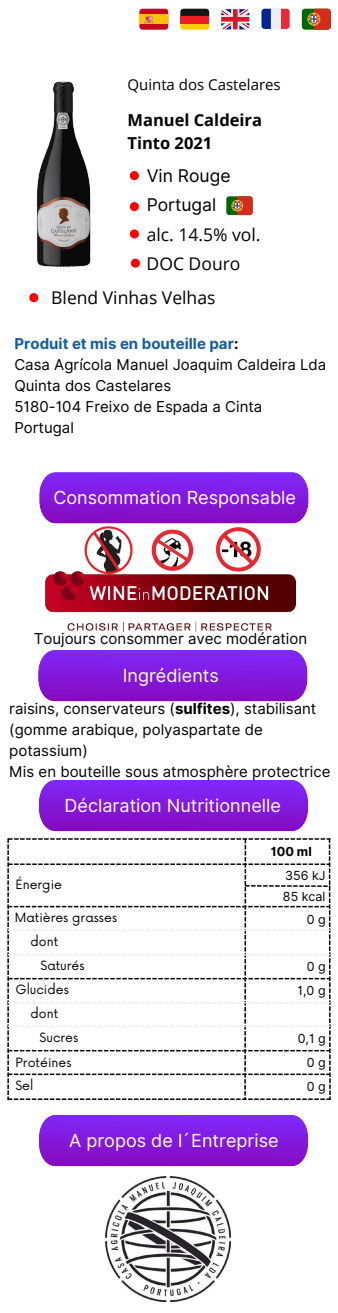
<style>
.page{position:relative;width:338px;height:1313px;background:#fff}
.page>*{position:absolute;margin:0;border:0;box-sizing:border-box;transform-origin:0 0}
.t1{font:18px "Inter";color:#fff}
.t2{font:17.5px/34px "Open Sans";color:#000}
.t3{font:17.5px "Inter";color:#000}
.t4{font:700 16.5px/22.9px "Open Sans";color:#000}
.t5{font:15px/21px "Inter";color:#000}
.t6{font:15px "Open Sans";color:#000}
.t7{font:12.5px/24.1px "Now";color:#000}
.t8{font:12.5px/21.2px "Inter";color:#000}
.t9{font:700 12.5px "Inter";color:#000}
.s1{font-weight:700;color:#145da0}
.s2{font-weight:700}
</style>
<div class="page">
<div style="left:139px;top:9px;width:29px;height:21px;background:#c60a1d;border-radius:3px"></div>
<div style="left:139px;top:14px;width:29px;height:10px;background:#ffc400"></div>
<svg style="left:144px;top:15px;width:10px;height:8px"></svg>
<svg style="left:180px;top:23px;width:29px;height:7px"></svg>
<div style="left:180px;top:16px;width:29px;height:7px;background:#ed1f24"></div>
<svg style="left:180px;top:9px;width:29px;height:7px"></svg>
<svg style="left:221px;top:9px;width:28px;height:20px"></svg>
<svg style="left:280px;top:9px;width:9px;height:20px"></svg>
<svg style="left:261px;top:9px;width:9px;height:20px"></svg>
<div style="left:270px;top:9px;width:10px;height:20px;background:#eee"></div>
<div style="left:301px;top:9px;width:29px;height:21px;background:#060;border-radius:3px"></div>
<svg style="left:307px;top:9px;width:23px;height:21px"></svg>
<svg style="left:39px;top:472px;width:269px;height:51px;background:#851fde"></svg>
<svg style="left:38px;top:650px;width:269px;height:51px;background:#851ede"></svg>
<svg style="left:39px;top:780px;width:269px;height:51px;background:#851edd"></svg>
<img style="left:82px;top:523px;width:178px;height:48px">
<div style="left:226px;top:196px;width:26px;height:19px;background:#060;border-radius:3px"></div>
<svg style="left:231px;top:196px;width:21px;height:19px"></svg>
<svg style="left:130px;top:229px;width:9px;height:9px"></svg>
<svg style="left:130px;top:171px;width:9px;height:9px"></svg>
<svg style="left:130px;top:202px;width:9px;height:9px"></svg>
<svg style="left:39px;top:1115px;width:269px;height:51px;background:#851edd"></svg>
<svg style="left:7px;top:838px;width:323px;height:262px"></svg>
<img style="left:46px;top:571px;width:249px;height:60px">
<img style="left:106px;top:1176px;width:124px;height:125px">
<svg style="left:29px;top:293px;width:9px;height:9px"></svg>
<svg style="left:131px;top:259px;width:9px;height:9px"></svg>
<img style="left:36px;top:81px;width:55px;height:186px">
<p class="t6" style="left:127px;top:74px;width:155px">Quinta dos Castelares</p>
<p class="t4" style="left:127px;top:108px;width:136px">Manuel Caldeira<br>Tinto 2021</p>
<p class="t3" style="left:146px;top:165px;width:85px">Vin Rouge</p>
<p class="t3" style="left:146px;top:194px;width:71px">Portugal</p>
<p class="t2" style="left:146px;top:217px;width:115px">alc. 14.5% vol.</p>
<p class="t2" style="left:51px;top:246px;width:190px;text-indent:95px">DOC Douro<br>Blend Vinhas Velhas</p>
<p class="t5" style="left:14px;top:333px;width:313px"><span class="s1">Produit et mis en bouteille par</span><span class="s2">:<br></span>Casa Agrícola Manuel Joaquim Caldeira Lda<br>Quinta dos Castelares<br>5180-104 Freixo de Espada a Cinta<br>Portugal</p>
<p class="t1" style="left:53px;top:487px;width:244px">Consommation Responsable</p>
<p class="t5" style="left:34px;top:628px;width:275px">Toujours consommer avec modération</p>
<p class="t1" style="left:123px;top:664px;width:98px">Ingrédients</p>
<p class="t5" style="left:9px;top:698px;width:322px">raisins, conservateurs (<span class="s2">sulfites</span>), stabilisant (gomme arabique, polyaspartate de potassium)<br>Mis en bouteille sous atmosphère protectrice</p>
<p class="t1" style="left:65px;top:794px;width:217px">Déclaration Nutritionnelle</p>
<p class="t9" style="left:271px;top:844px;width:42px">100 ml</p>
<p class="t8" style="left:283px;top:864px;width:44px">356 kJ<br>85 kcal</p>
<p class="t7" style="left:15px;top:873px;width:48px">Énergie</p>
<p class="t7" style="left:15px;top:906px;width:104px">Matières grasses</p>
<p class="t8" style="left:306px;top:908px;width:20px">0 g</p>
<p class="t7" style="left:40px;top:930px;width:46px;text-indent:-10px">dont<br>Saturés</p>
<p class="t8" style="left:306px;top:956px;width:20px">0 g</p>
<p class="t7" style="left:15px;top:978px;width:55px">Glucides</p>
<p class="t8" style="left:297px;top:980px;width:29px">1,0 g</p>
<p class="t7" style="left:40px;top:1026px;width:40px">Sucres</p>
<p class="t8" style="left:297px;top:1028px;width:29px">0,1 g</p>
<p class="t7" style="left:16px;top:1050px;width:57px">Protéines</p>
<p class="t8" style="left:306px;top:1052px;width:20px">0 g</p>
<p class="t7" style="left:15px;top:1074px;width:19px">Sel</p>
<p class="t8" style="left:306px;top:1076px;width:20px">0 g</p>
<p class="t7" style="left:30px;top:1002px;width:29px">dont</p>
<p class="t1" style="left:69px;top:1129px;width:211px">A propos de l´Entreprise</p>
</div>
